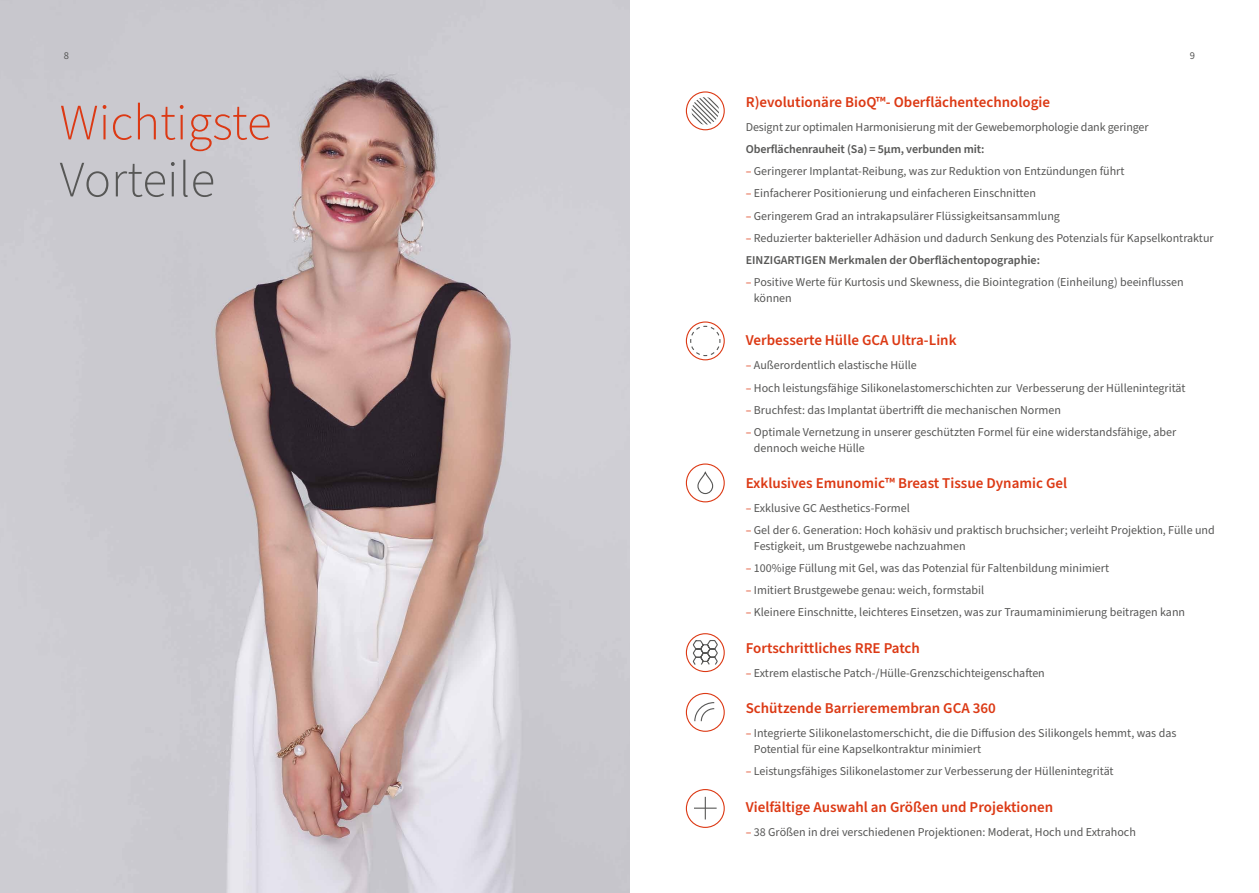
<style>
.page{position:relative;width:1259px;height:893px;background:#fff}
.page>*{position:absolute;margin:0;border:0;box-sizing:border-box;transform-origin:0 0}
.t1{font:300 51px "Source Sans Pro";color:#dc3914}
.t2{font:300 51px "Source Sans Pro";color:#575756}
.t3{font:600 15px "Source Sans Pro";color:#dc3914}
.t4{font:12px/15.8px "Source Sans Pro";color:#575756}
.t5{font:600 12px "Source Sans Pro";letter-spacing:-.01em;color:#575756}
.t6{font:10.5px "Source Sans Pro";color:#575756}
.s1{color:#dc3914}
.s2{font-weight:600}
</style>
<div class="page">
<img style="left:0;top:0;width:629px;height:893px">
<svg style="left:691px;top:97px;width:28px;height:28px"></svg>
<div style="left:686px;top:91px;width:39px;height:39px;border:1px solid #dc3914;border-radius:50%"></div>
<svg style="left:689px;top:325px;width:32px;height:32px"></svg>
<div style="left:686px;top:321px;width:39px;height:39px;border:1px solid #dc3914;border-radius:50%"></div>
<svg style="left:697px;top:471px;width:17px;height:24px"></svg>
<div style="left:686px;top:463px;width:39px;height:39px;border:1px solid #dc3914;border-radius:50%"></div>
<svg style="left:692px;top:639px;width:26px;height:27px"></svg>
<div style="left:686px;top:633px;width:39px;height:39px;border:1px solid #dc3914;border-radius:50%"></div>
<svg style="left:694px;top:702px;width:21px;height:20px"></svg>
<div style="left:686px;top:693px;width:39px;height:39px;border:1px solid #dc3914;border-radius:50%"></div>
<svg style="left:694px;top:797px;width:22px;height:22px"></svg>
<div style="left:686px;top:789px;width:39px;height:39px;border:1px solid #dc3914;border-radius:50%"></div>
<p class="t6" style="left:64px;top:48px;width:7px">8</p>
<p class="t6" style="left:1190px;top:48px;width:7px">9</p>
<h1 class="t1" style="left:60px;top:88px;width:214px">Wichtigste</h1>
<h1 class="t2" style="left:60px;top:145px;width:157px">Vorteile</h1>
<p class="t3" style="left:746px;top:92px;width:306px">R)evolutionäre BioQ™- Oberflächentechnologie</p>
<p class="t4" style="left:746px;top:120px;width:404px">Designt zur optimalen Harmonisierung mit der Gewebemorphologie dank geringer</p>
<p class="t5" style="left:746px;top:141px;width:240px">Oberflächenrauheit (Sa) = 5µm, verbunden mit:</p>
<p class="t4" style="left:746px;top:164px;width:380px"><span class="s1">–</span> Geringerer Implantat-Reibung, was zur Reduktion von Entzündungen führt</p>
<p class="t4" style="left:746px;top:186px;width:292px"><span class="s1">–</span> Einfacherer Positionierung und einfacheren Einschnitten</p>
<p class="t4" style="left:746px;top:208px;width:316px"><span class="s1">–</span> Geringerem Grad an intrakapsulärer Flüssigkeitsansammlung</p>
<p class="t4" style="left:746px;top:227px;width:469px;line-height:22.2px"><span class="s1">–</span> Reduzierter bakterieller Adhäsion und dadurch Senkung des Potenzials für Kapselkontraktur<br><span class="s2">EINZIGARTIGEN Merkmalen der Oberflächentopographie:</span></p>
<p class="t4" style="left:754px;top:274px;width:431px;text-indent:-8px"><span class="s1">–</span> Positive Werte für Kurtosis und Skewness, die Biointegration (Einheilung) beeinflussen können</p>
<p class="t3" style="left:746px;top:330px;width:212px">Verbesserte Hülle GCA Ultra-Link</p>
<p class="t4" style="left:746px;top:358px;width:172px"><span class="s1">–</span> Außerordentlich elastische Hülle</p>
<p class="t4" style="left:746px;top:380px;width:441px"><span class="s1">–</span> Hoch leistungsfähige Silikonelastomerschichten zur Verbesserung der Hüllenintegrität</p>
<p class="t4" style="left:746px;top:402px;width:317px"><span class="s1">–</span> Bruchfest: das Implantat übertrifft die mechanischen Normen</p>
<p class="t4" style="left:754px;top:424px;width:424px;text-indent:-8px"><span class="s1">–</span> Optimale Vernetzung in unserer geschützten Formel für eine widerstandsfähige, aber dennoch weiche Hülle</p>
<p class="t3" style="left:746px;top:473px;width:323px">Exklusives Emunomic™ Breast Tissue Dynamic Gel</p>
<p class="t4" style="left:746px;top:501px;width:166px"><span class="s1">–</span> Exklusive GC Aesthetics-Formel</p>
<p class="t4" style="left:754px;top:523px;width:462px;text-indent:-8px"><span class="s1">–</span> Gel der 6. Generation: Hoch kohäsiv und praktisch bruchsicher; verleiht Projektion, Fülle und<br>Festigkeit, um Brustgewebe nachzuahmen</p>
<p class="t4" style="left:746px;top:561px;width:365px"><span class="s1">–</span> 100%ige Füllung mit Gel, was das Potenzial für Faltenbildung minimiert</p>
<p class="t4" style="left:746px;top:583px;width:240px"><span class="s1">–</span> Imitiert Brustgewebe genau: weich, formstabil</p>
<p class="t4" style="left:746px;top:605px;width:441px"><span class="s1">–</span> Kleinere Einschnitte, leichteres Einsetzen, was zur Traumaminimierung beitragen kann</p>
<p class="t3" style="left:746px;top:638px;width:176px">Fortschrittliches RRE Patch</p>
<p class="t4" style="left:746px;top:665px;width:300px"><span class="s1">–</span> Extrem elastische Patch-/Hülle-Grenzschichteigenschaften</p>
<p class="t3" style="left:746px;top:698px;width:252px">Schützende Barrieremembran GCA 360</p>
<p class="t4" style="left:754px;top:726px;width:424px;text-indent:-8px"><span class="s1">–</span> Integrierte Silikonelastomerschicht, die die Diffusion des Silikongels hemmt, was das<br>Potential für eine Kapselkontraktur minimiert</p>
<p class="t4" style="left:746px;top:764px;width:369px"><span class="s1">–</span> Leistungsfähiges Silikonelastomer zur Verbesserung der Hüllenintegrität</p>
<p class="t3" style="left:746px;top:797px;width:309px">Vielfältige Auswahl an Größen und Projektionen</p>
<p class="t4" style="left:746px;top:824px;width:391px"><span class="s1">–</span> 38 Größen in drei verschiedenen Projektionen: Moderat, Hoch und Extrahoch</p>
</div>
